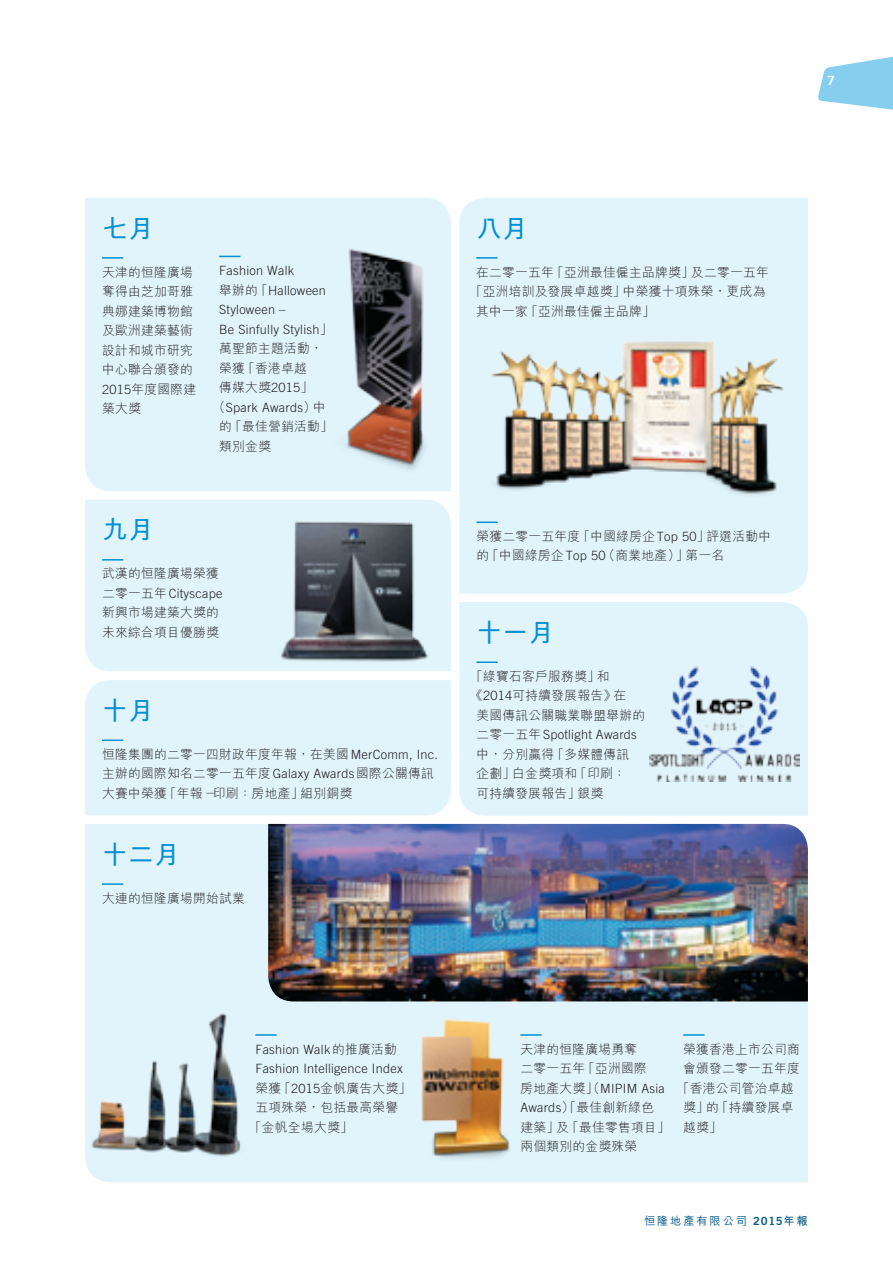
<style>
.page{position:relative;width:893px;height:1263px;background:#fff}
.page>*{position:absolute;margin:0;border:0;box-sizing:border-box;transform-origin:0 0}
.t1{font:700 25.5px "M Hei HK";letter-spacing:.02em;color:#008fd5}
.t2{font:300 12.75px/19.5px "M Hei HK";letter-spacing:.02em;color:#231f20}
.t3{font:300 12.75px/19.5px "Trade Gothic LT Std";letter-spacing:.02em;color:#231f20}
.t4{font:12.75px "Trade Gothic LT Std Bd 2";color:#fff}
.t5{font:500 11.25px "M Hei HK";letter-spacing:.165em;color:#075a88}
.s1{font-family:"Trade Gothic LT Std"}
.s2{font-family:"M Hei HK"}
.s3{font-family:"Trade Gothic LT Std Bd 2";font-weight:400}
.s4{font-weight:700}
</style>
<div class="page">
<div style="left:85px;top:198px;width:366px;height:293px;background:#e1f4fc"></div>
<div style="left:459px;top:198px;width:349px;height:396px;background:#e1f4fc"></div>
<div style="left:459px;top:602px;width:349px;height:214px;background:#e1f4fc"></div>
<div style="left:85px;top:500px;width:366px;height:171px;background:#e1f4fc"></div>
<div style="left:85px;top:680px;width:366px;height:135px;background:#e1f4fc"></div>
<div style="left:85px;top:824px;width:723px;height:358px;background:#e1f4fc"></div>
<svg style="left:818px;top:56px;width:75px;height:54px"></svg>
<hr style="left:102px;top:257px;width:21px;height:2px;background:#008fd5">
<hr style="left:476px;top:257px;width:21px;height:2px;background:#008fd5">
<hr style="left:476px;top:521px;width:22px;height:2px;background:#008fd5">
<hr style="left:102px;top:559px;width:21px;height:2px;background:#008fd5">
<hr style="left:102px;top:739px;width:21px;height:2px;background:#008fd5">
<hr style="left:476px;top:661px;width:22px;height:2px;background:#008fd5">
<hr style="left:102px;top:883px;width:21px;height:2px;background:#008fd5">
<hr style="left:520px;top:1034px;width:22px;height:2px;background:#008fd5">
<img style="left:268px;top:824px;width:540px;height:177px">
<hr style="left:683px;top:1034px;width:21px;height:2px;background:#008fd5">
<img style="left:649px;top:667px;width:151px;height:115px">
<img style="left:485px;top:330px;width:304px;height:173px">
<img style="left:270px;top:509px;width:161px;height:161px">
<img style="left:85px;top:1006px;width:198px;height:159px">
<img style="left:400px;top:1003px;width:134px;height:176px">
<img style="left:320px;top:244px;width:128px;height:241px">
<svg style="left:219px;top:256px;width:21px;height:1px"></svg>
<h1 class="t1" style="left:102px;top:210px;width:53px">七月</h1>
<p class="t2" style="left:102px;top:262px;width:96px">天津的恒隆廣場奪得由芝加哥雅典娜建築博物館及歐洲建築藝術設計和城市研究中心聯合頒發的<br><span class="s1">2015</span>年度國際建築大獎</p>
<p class="t3" style="left:219px;top:261px;width:115px">Fashion Walk<br><span class="s2">舉辦的「</span>Halloween<br>Styloween –<br>Be Sinfully Stylish<span class="s2">」</span></p>
<p class="t2" style="left:219px;top:338px;width:105px">萬聖節主題活動，榮獲「香港卓越<br>傳媒大獎<span class="s1">2015</span>」</p>
<p class="t3" style="left:213px;top:397px;width:115px"><span class="s2">（</span>Spark Awards<span class="s2">）中</span></p>
<p class="t2" style="left:219px;top:416px;width:115px">的「最佳營銷活動」類別金獎</p>
<h1 class="t1" style="left:102px;top:511px;width:53px">九月</h1>
<p class="t2" style="left:102px;top:564px;width:118px">武漢的恒隆廣場榮獲</p>
<p class="t3" style="left:102px;top:583px;width:122px"><span class="s2">二零一五年</span>Cityscape</p>
<p class="t2" style="left:102px;top:603px;width:118px">新興市場建築大獎的未來綜合項目優勝獎</p>
<h1 class="t1" style="left:102px;top:692px;width:53px">十月</h1>
<p class="t2" style="left:102px;top:744px;width:338px">恒隆集團的二零一四財政年度年報，在美國<span class="s1">MerComm, Inc.</span>主辦的國際知名二零一五年度<span class="s1">Galaxy Awards</span>國際公關傳訊大賽中榮獲「年報－印刷：房地產」組別銅獎</p>
<h1 class="t1" style="left:102px;top:836px;width:79px">十二月</h1>
<p class="t2" style="left:102px;top:888px;width:144px">大連的恒隆廣場開始試業</p>
<h1 class="t1" style="left:476px;top:210px;width:53px">八月</h1>
<p class="t2" style="left:476px;top:262px;width:294px">在二零一五年「亞洲最佳僱主品牌獎」及二零一五年</p>
<p class="t2" style="left:470px;top:281px;width:297px">「亞洲培訓及發展卓越獎」中榮獲十項殊榮，更成為</p>
<p class="t2" style="left:476px;top:301px;width:180px">其中一家「亞洲最佳僱主品牌」</p>
<p class="t2" style="left:476px;top:526px;width:296px">榮獲二零一五年度「中國綠房企<span class="s1">Top 50</span>」評選活動中的「中國綠房企<span class="s1">Top 50</span>（商業地產）」第一名</p>
<h1 class="t1" style="left:476px;top:614px;width:79px">十一月</h1>
<p class="t2" style="left:470px;top:666px;width:141px">「綠寶石客戶服務獎」和</p>
<p class="t2" style="left:470px;top:686px;width:157px">《<span class="s1">2014</span>可持續發展報告》在</p>
<p class="t2" style="left:476px;top:705px;width:170px">美國傳訊公關職業聯盟舉辦的</p>
<p class="t3" style="left:476px;top:725px;width:162px"><span class="s2">二零一五年</span>Spotlight Awards</p>
<p class="t2" style="left:476px;top:744px;width:154px">中，分別贏得「多媒體傳訊企劃」白金獎項和「印刷：可持續發展報告」銀獎</p>
<p class="t4" style="left:827px;top:73px;width:9px">7</p>
<p class="t3" style="left:255px;top:1039px;width:149px">Fashion Walk<span class="s2">的推廣活動<br></span>Fashion Intelligence Index</p>
<p class="t2" style="left:255px;top:1078px;width:157px">榮獲「<span class="s1">2015</span>金帆廣告大獎」</p>
<p class="t2" style="left:255px;top:1097px;width:144px">五項殊榮，包括最高榮譽</p>
<p class="t2" style="left:249px;top:1117px;width:105px">「金帆全場大獎」</p>
<p class="t2" style="left:520px;top:1039px;width:128px">天津的恒隆廣場勇奪二零一五年「亞洲國際</p>
<p class="t3" style="left:520px;top:1078px;width:146px"><span class="s2">房地產大獎」（</span>MIPIM Asia</p>
<p class="t2" style="left:520px;top:1097px;width:151px"><span class="s1">Awards</span>）「最佳創新綠色建築」及「最佳零售項目」兩個類別的金獎殊榮</p>
<p class="t2" style="left:683px;top:1039px;width:118px">榮獲香港上市公司商</p>
<p class="t2" style="left:683px;top:1058px;width:118px">會頒發二零一五年度</p>
<p class="t2" style="left:677px;top:1078px;width:118px">「香港公司管治卓越</p>
<p class="t2" style="left:683px;top:1097px;width:112px">獎」的「持續發展卓</p>
<p class="t2" style="left:683px;top:1117px;width:40px">越獎」</p>
<p class="t5" style="left:644px;top:1212px;width:165px">恒隆地產有限公司 <span class="s3">2015</span><span class="s4">年報</span></p>
</div>
